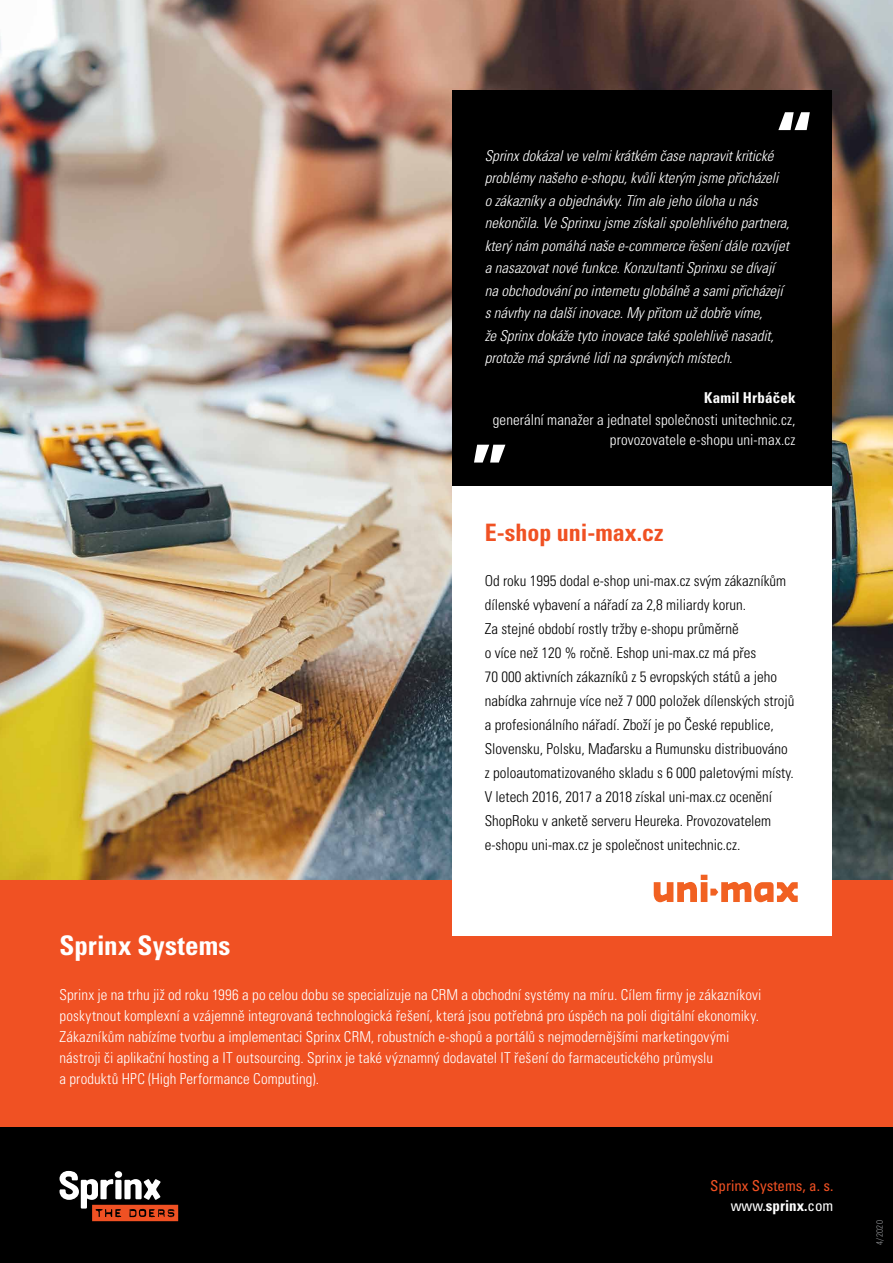
<style>
.page{position:relative;width:893px;height:1263px;background:#fff}
.page>*{position:absolute;margin:0;border:0;box-sizing:border-box;transform-origin:0 0}
.t1{font:700 condensed 27px "Univers CE";letter-spacing:.005em;color:#fff}
.t2{font:700 condensed 24px "Univers CE";color:#f05123}
.t3{font:300 condensed 15px/21px "Univers CE";letter-spacing:.005em;color:#fff}
.t4{font:300 condensed 15px/24px "Univers CE";color:#000}
.t5{font:italic 300 condensed 15px/22.5px "Univers CE";color:#fff}
.t6{font:condensed 15px/19.5px "Univers CE";color:#f05123;text-align:right}
.t7{font:700 condensed 15px "Univers CE";letter-spacing:.01em;color:#fff}
.t8{font:300 condensed 9px "Univers CE";color:#939598}
.s1{color:#fff}
.s2{font-weight:700;color:#fff}
</style>
<div class="page">
<img style="left:0;top:0;width:893px;height:880px">
<div style="left:0;top:1127px;width:893px;height:136px;background:#000"></div>
<div style="left:0;top:880px;width:893px;height:247px;background:#f05123"></div>
<svg style="left:60px;top:1171px;width:118px;height:50px"></svg>
<div style="left:452px;top:486px;width:379px;height:449px;background:#fff"></div>
<div style="left:452px;top:90px;width:379px;height:396px;background:#000"></div>
<svg style="left:654px;top:875px;width:144px;height:27px"></svg>
<svg style="left:474px;top:445px;width:31px;height:17px"></svg>
<svg style="left:778px;top:112px;width:32px;height:18px"></svg>
<p class="t5" style="left:485px;top:144px;width:306px">Sprinx dokázal ve velmi krátkém čase napravit kritické problémy našeho e-shopu, kvůli kterým jsme přicházeli<br>o zákazníky a objednávky. Tím ale jeho úloha u nás nekončila. Ve Sprinxu jsme získali spolehlivého partnera, který nám pomáhá naše e-commerce řešení dále rozvíjet a nasazovat nové funkce. Konzultanti Sprinxu se dívají na obchodování po internetu globálně a sami přicházejí s návrhy na další inovace. My přitom už dobře víme,<br>že Sprinx dokáže tyto inovace také spolehlivě nasadit, protože má správné lidi na správných místech.</p>
<p class="t7" style="left:704px;top:389px;width:93px">Kamil Hrbáček</p>
<p class="t3" style="left:493px;top:410px;width:304px;line-height:19.5px;text-align:right">generální manažer a jednatel společnosti unitechnic.cz, provozovatele e-shopu uni-max.cz</p>
<h2 class="t2" style="left:485px;top:519px;width:180px">E-shop uni-max.cz</h2>
<h1 class="t1" style="left:60px;top:931px;width:173px">Sprinx Systems</h1>
<p class="t4" style="left:485px;top:569px;width:311px">Od roku 1995 dodal e-shop uni-max.cz svým zákazníkům dílenské vybavení a nářadí za 2,8 miliardy korun.<br>Za stejné období rostly tržby e-shopu průměrně<br>o více než 120 % ročně. Eshop uni-max.cz má přes<br>70 000 aktivních zákazníků z 5 evropských států a jeho nabídka zahrnuje více než 7 000 položek dílenských strojů a profesionálního nářadí. Zboží je po České republice, Slovensku, Polsku, Maďarsku a Rumunsku distribuováno z poloautomatizovaného skladu s 6 000 paletovými místy.<br>V letech 2016, 2017 a 2018 získal uni-max.cz ocenění ShopRoku v anketě serveru Heureka. Provozovatelem e-shopu uni-max.cz je společnost unitechnic.cz.</p>
<p class="t3" style="left:60px;top:984px;width:703px">Sprinx je na trhu již od roku 1996 a po celou dobu se specializuje na CRM a obchodní systémy na míru. Cílem firmy je zákazníkovi poskytnout komplexní a vzájemně integrovaná technologická řešení, která jsou potřebná pro úspěch na poli digitální ekonomiky.<br>Zákazníkům nabízíme tvorbu a implementaci Sprinx CRM, robustních e-shopů a portálů s nejmodernějšími marketingovými nástroji či aplikační hosting a IT outsourcing. Sprinx je také významný dodavatel IT řešení do farmaceutického průmyslu<br>a produktů HPC (High Performance Computing).</p>
<p class="t6" style="left:710px;top:1176px;width:125px">Sprinx Systems, a. s. <span class="s1">www.</span><span class="s2">sprinx.</span><span class="s1">com</span></p>
<p class="t8" style="left:874px;top:1245px;width:27px;rotate:-90deg">4/2020</p>
</div>
